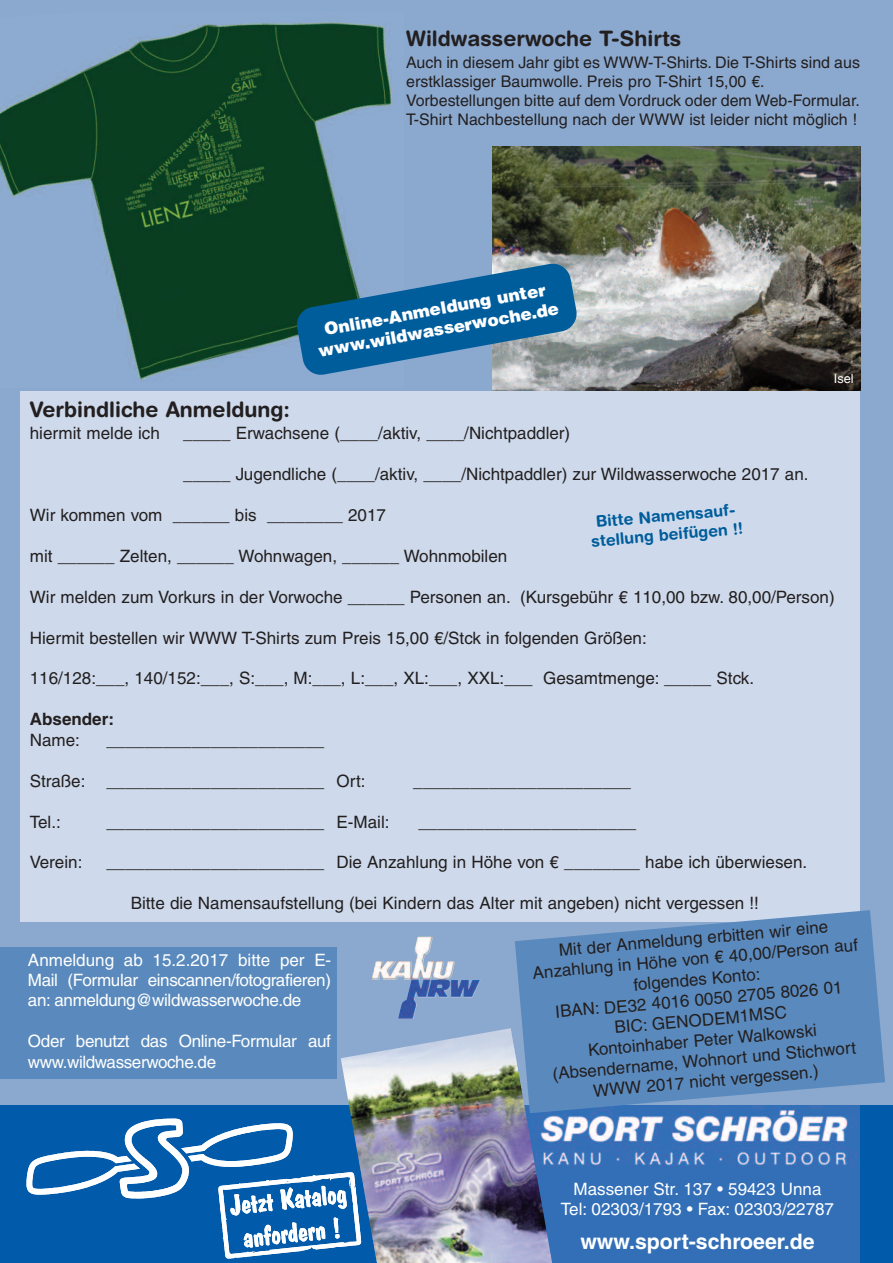
<style>
.page{position:relative;width:893px;height:1263px;background:#8ba9cf}
.page>*{position:absolute;margin:0;border:0;box-sizing:border-box;transform-origin:0 0}
.t1{font:700 21.3px "Helvetica Rounded LT";color:#231f20}
.t2{font:700 21.3px "Helvetica LT";color:#fff}
.t3{font:17.1px/20.4px "Helvetica LT";color:#231f20;text-align:center}
.t4{font:17.1px/20.4px "Helvetica LT";letter-spacing:-.02em;color:#fff;text-align:justify}
.t5{font:17.1px/20.4px "Helvetica LT";color:#fff;text-align:center}
.t6{font:900 17.1px/20.4px "Helvetica LT";color:#fff;text-align:center}
.t7{font:700 17.1px "Helvetica LT";color:#231f20}
.t8{font:700 16.05px/19.2px "Helvetica Rounded LT";color:#005d9c;text-align:center}
.t9{font:15.9px/19.2px "Helvetica LT";color:#231f20}
.t10{font:12.75px "Helvetica LT";color:#fff}
</style>
<div class="page">
<div style="left:20px;top:391px;width:840px;height:530px;background:#cedaeb"></div>
<img style="left:0;top:22px;width:392px;height:359px">
<img style="left:493px;top:146px;width:367px;height:245px">
<div style="left:0;top:947px;width:337px;height:131px;background:#5a8abd"></div>
<div style="left:0;top:1105px;width:893px;height:158px;background:#015aaa"></div>
<div style="left:522px;top:1105px;width:337px;height:158px;background:#326fb7"></div>
<img style="left:552px;top:1113px;width:305px;height:53px">
<img style="left:120px;top:1128px;width:29px;height:51px">
<img style="left:341px;top:1028px;width:211px;height:235px">
<img style="left:227px;top:1172px;width:134px;height:87px">
<img style="left:423px;top:953px;width:5px;height:17px">
<svg style="left:295px;top:262px;width:283px;height:114px"></svg>
<svg style="left:515px;top:910px;width:370px;height:203px;fill:#5a8abd"></svg>
<p class="t1" style="left:406px;top:31px;width:276px">Wildwasserwoche T-Shirts</p>
<p class="t9" style="left:406px;top:54px;width:455px">Auch in diesem Jahr gibt es WWW-T-Shirts. Die T-Shirts sind aus erst klas siger Baumwolle. Preis pro T-Shirt 15,00 €.<br>Vorbestellungen bitte auf dem Vordruck oder dem Web-Formular.<br>T-Shirt Nach be stellung nach der WWW ist leider nicht möglich !</p>
<p class="t6" style="left:313px;top:322px;width:246px;rotate:-10deg">Online-Anmeldung unter www.wildwasserwoche.de</p>
<p class="t10" style="left:834px;top:373px;width:21px">Isel</p>
<p class="t1" style="left:30px;top:401px;width:262px">Verbindliche Anmeldung:</p>
<p class="t3" style="left:30px;top:424px;width:132px">hiermit melde ich</p>
<p class="t3" style="left:183px;top:424px;width:389px">_____ Erwachsene (____/aktiv, ____/Nichtpaddler)</p>
<p class="t3" style="left:183px;top:465px;width:627px">_____ Jugendliche (____/aktiv, ____/Nichtpaddler) zur Wildwasserwoche 2017 an.</p>
<p class="t3" style="left:30px;top:506px;width:358px">Wir kommen vom ______ bis ________ 2017</p>
<p class="t3" style="left:30px;top:547px;width:479px">mit ______ Zelten, ______ Wohnwagen, ______ Wohnmobilen</p>
<p class="t3" style="left:30px;top:588px;width:806px">Wir melden zum Vorkurs in der Vorwoche ______ Personen an. (Kursgebühr € 110,00 bzw. 80,00/Person)</p>
<p class="t3" style="left:30px;top:629px;width:618px">Hiermit bestellen wir WWW T-Shirts zum Preis 15,00 €/Stck in folgenden Größen:</p>
<p class="t3" style="left:30px;top:670px;width:726px">116/128:___, 140/152:___, S:___, M:___, L:___, XL:___, XXL:___ Gesamtmenge: _____ Stck.</p>
<p class="t7" style="left:30px;top:713px;width:86px">Absender:</p>
<p class="t3" style="left:30px;top:731px;width:52px">Name:</p>
<p class="t3" style="left:106px;top:731px;width:219px">_______________________</p>
<p class="t3" style="left:30px;top:772px;width:337px">Straße: _______________________ Ort:</p>
<p class="t3" style="left:413px;top:772px;width:219px">_______________________</p>
<p class="t3" style="left:30px;top:813px;width:33px">Tel.:</p>
<p class="t3" style="left:106px;top:813px;width:285px">_______________________ E-Mail:</p>
<p class="t3" style="left:418px;top:813px;width:219px">_______________________</p>
<p class="t3" style="left:30px;top:854px;width:54px">Verein:</p>
<p class="t3" style="left:106px;top:854px;width:702px">_______________________ Die Anzahlung in Höhe von € ________ habe ich überwiesen.</p>
<p class="t3" style="left:131px;top:895px;width:630px">Bitte die Namensaufstellung (bei Kindern das Alter mit angeben) nicht vergessen !!</p>
<p class="t8" style="left:589px;top:514px;width:154px;rotate:-5deg">Bitte Namensauf&shy;stellung beifügen !!</p>
<p class="t4" style="left:28px;top:951px;width:305px">Anmeldung ab 15.2.2017 bitte per E-Mail (Formular einscannen/fotografieren) an: anmeldung@wildwasserwoche.de</p>
<p class="t4" style="left:28px;top:1033px;width:305px">Oder benutzt das Online-Formular auf www.wildwasserwoche.de</p>
<p class="t3" style="left:530px;top:944px;width:328px;rotate:-5deg">Mit der Anmeldung erbitten wir eine<br>Anzahlung in Höhe von € 40,00/Person auf folgendes Konto:<br>IBAN: DE32 4016 0050 2705 8026 01<br>BIC: GENODEM1MSC<br>Kontoinhaber Peter Walkowski (Absendername, Wohnort und Stichwort<br>WWW 2017 nicht vergessen.)</p>
<p class="t5" style="left:561px;top:1180px;width:275px">Massener Str. 137 • 59423 Unna<br>Tel: 02303/1793 • Fax: 02303/22787</p>
<p class="t2" style="left:580px;top:1233px;width:236px">www.sport-schroeer.de</p>
</div>
